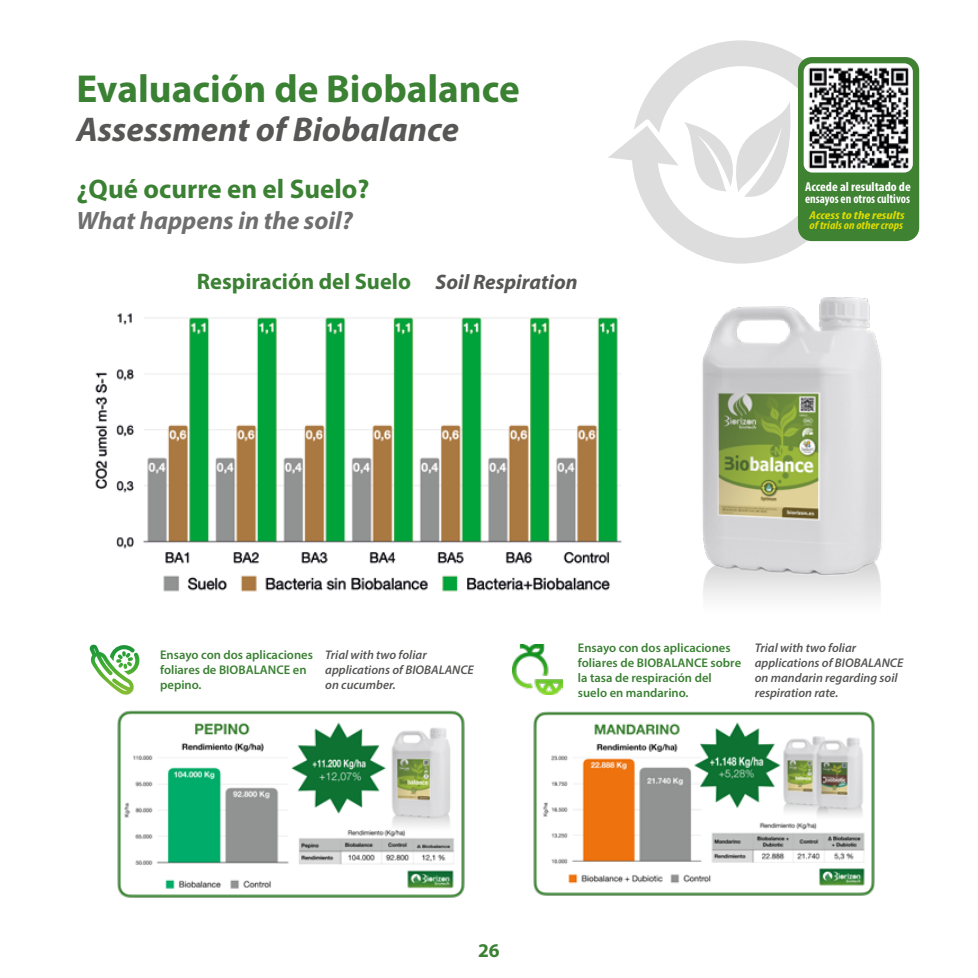
<style>
.page{position:relative;width:978px;height:978px;background:#fff}
.page>*{position:absolute;margin:0;border:0;box-sizing:border-box;transform-origin:0 0}
.t1{font:700 39.15px "Myriad Pro";color:#3b8133}
.t2{font:italic 700 34.35px "Myriad Pro";color:#575756}
.t3{font:700 27px "Myriad Pro";color:#3b8133}
.t4{font:italic 700 25.2px "Myriad Pro";color:#706f6f}
.t5{font:700 22.5px "Myriad Pro";color:#3b8133}
.t6{font:700 19.5px "Myriad Pro";color:#3b8133}
.t7{font:700 condensed 13.05px/12px "Myriad Pro";color:#fff;scale:1.06 1}
.t8{font:600 12.6px/15.1px "Myriad Pro";color:#3b8133}
.t9{font:italic 600 12.6px/15.1px "Myriad Pro";color:#575756}
.t10{font:italic 700 condensed 11.55px/10.8px "Myriad Pro";color:#dedc00;scale:1.25 1}
.s1{font-style:italic;font-size:21px;color:#575756}
</style>
<div class="page">
<svg style="left:608px;top:40px;width:260px;height:224px"></svg>
<img style="left:95px;top:313px;width:527px;height:279px">
<div style="left:798px;top:57px;width:121px;height:184px;background:#3f8232;border-radius:14px"></div>
<img style="left:804px;top:63px;width:109px;height:110px">
<img style="left:533px;top:711px;width:342px;height:185px">
<img style="left:513px;top:645px;width:50px;height:50px">
<img style="left:117px;top:710px;width:348px;height:188px">
<img style="left:90px;top:645px;width:44px;height:50px">
<img style="left:124px;top:653px;width:15px;height:22px">
<img style="left:702px;top:297px;width:180px;height:302px">
<h1 class="t1" style="left:77px;top:63px;width:445px">Evaluación de Biobalance</h1>
<h2 class="t2" style="left:77px;top:107px;width:384px">Assessment of Biobalance</h2>
<h3 class="t3" style="left:77px;top:171px;width:294px">¿Qué ocurre en el Suelo?</h3>
<h3 class="t4" style="left:77px;top:205px;width:278px">What happens in the soil?</h3>
<h3 class="t5" style="left:197px;top:267px;width:382px">Respiración del Suelo <span class="s1">Soil Respiration</span></h3>
<p class="t7" style="left:805px;top:180px;width:101px">Accede al resultado de ensayos en otros cultivos</p>
<p class="t10" style="left:810px;top:209px;width:78px">Access to the results of trials on other crops</p>
<p class="t8" style="left:160px;top:647px;width:154px">Ensayo con dos aplicaciones foliares de BIOBALANCE en pepino.</p>
<p class="t8" style="left:578px;top:640px;width:165px">Ensayo con dos aplicaciones foliares de BIOBALANCE sobre la tasa de respiración del suelo en mandarino.</p>
<p class="t9" style="left:325px;top:647px;width:150px">Trial with two foliar applications of BIOBALANCE on cucumber.</p>
<p class="t9" style="left:755px;top:640px;width:150px">Trial with two foliar applications of BIOBALANCE on mandarin regarding soil respiration rate.</p>
<h3 class="t6" style="left:478px;top:938px;width:23px">26</h3>
</div>
